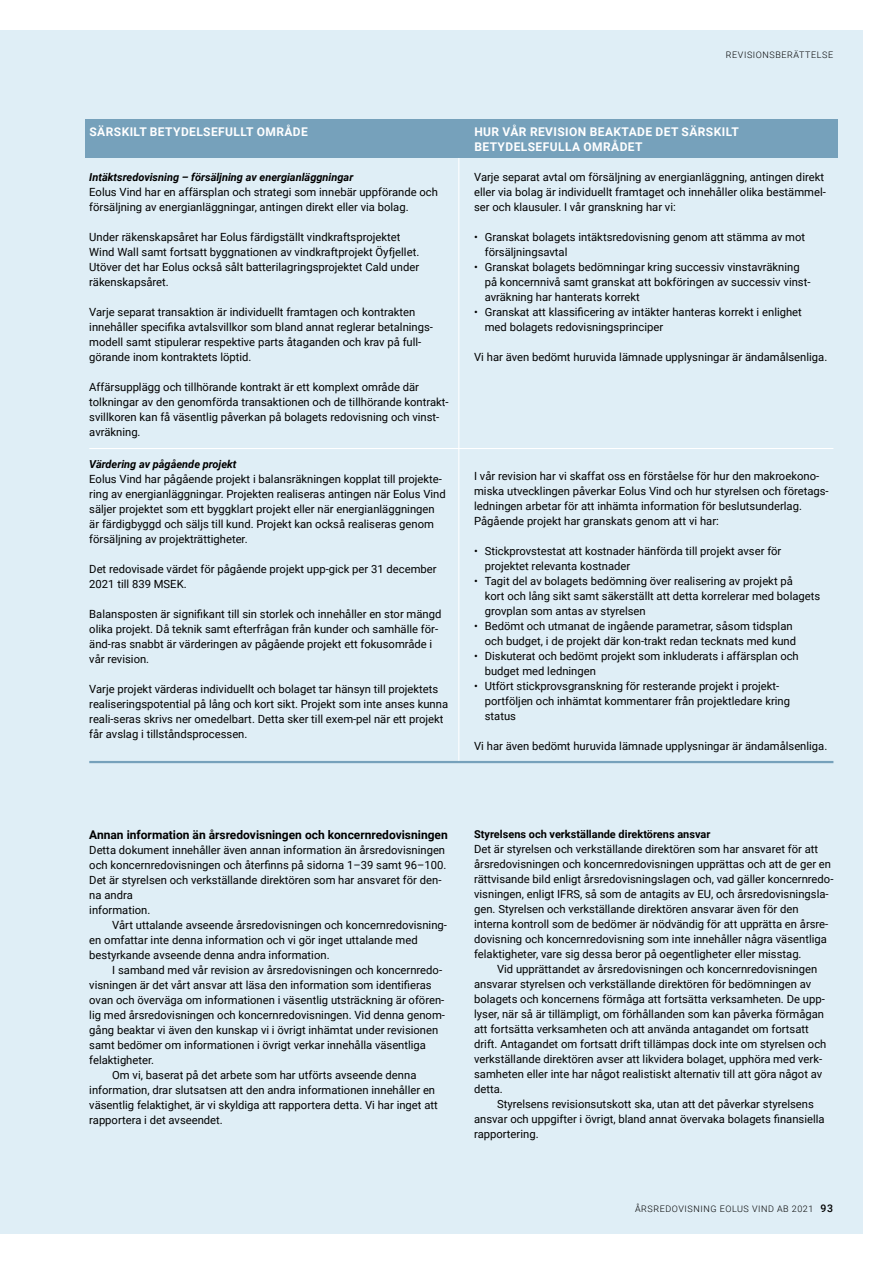
<style>
.page{position:relative;width:893px;height:1263px;background:#fff}
.page>*{position:absolute;margin:0;border:0;box-sizing:border-box;transform-origin:0 0}
.t1{font:700 12px/15px "Roboto";letter-spacing:.035em;color:#fff}
.t2{font:700 12px "Roboto";color:#000}
.t3{font:11.25px/15px "Roboto";color:#000}
.t4{font:italic 700 10.95px "Roboto";color:#000}
.t5{font:700 10.95px "Roboto";color:#000}
.t6{font:300 9px "Roboto";letter-spacing:.065em;color:#000}
.s1{font-weight:500;font-size:10.5px}
</style>
<div class="page">
<div style="left:0;top:30px;width:863px;height:1203px;background:#dfeef6"></div>
<hr style="left:89px;top:448px;width:744px;height:1px;background:#fff">
<hr style="left:458px;top:157px;width:1px;height:604px;background:#fff">
<div style="left:85px;top:119px;width:753px;height:38px;background:#76a1bb"></div>
<hr style="left:89px;top:761px;width:744px;height:2px;background:#76a1bb">
<p class="t6" style="left:726px;top:48px;width:109px">REVISIONSBERÄTTELSE</p>
<p class="t1" style="left:90px;top:123px;width:220px">SÄRSKILT BETYDELSEFULLT OMRÅDE</p>
<p class="t4" style="left:89px;top:169px;width:265px">Intäktsredovisning – försäljning av energianläggningar</p>
<p class="t3" style="left:89px;top:184px;width:350px">Eolus Vind har en affärsplan och strategi som innebär uppförande och försäljning av energianläggningar, antingen direkt eller via bolag.</p>
<p class="t3" style="left:89px;top:229px;width:331px">Under räkenskapsåret har Eolus färdigställt vindkraftsprojektet Wind Wall samt fortsatt byggnationen av vindkraftprojekt Öyfjellet.<br>Utöver det har Eolus också sålt batterilagringsprojektet Cald under räkenskapsåret.</p>
<p class="t3" style="left:89px;top:304px;width:345px">Varje separat transaktion är individuellt framtagen och kontrakten innehåller specifika avtalsvillkor som bland annat reglerar betalnings&shy;modell samt stipulerar respektive parts åtaganden och krav på full&shy;görande inom kontraktets löptid.</p>
<p class="t3" style="left:89px;top:379px;width:361px">Affärsupplägg och tillhörande kontrakt är ett komplext område där tolkningar av den genomförda transaktionen och de tillhörande kontrakt&shy;svillkoren kan få väsentlig påverkan på bolagets redovisning och vinst&shy;avräkning.</p>
<p class="t4" style="left:89px;top:456px;width:149px">Värdering av pågående projekt</p>
<p class="t3" style="left:89px;top:471px;width:358px">Eolus Vind har pågående projekt i balansräkningen kopplat till projekte&shy;ring av energianläggningar. Projekten realiseras antingen när Eolus Vind säljer projektet som ett byggklart projekt eller när energianläggningen är färdigbyggd och säljs till kund. Projekt kan också realiseras genom försäljning av projekträttigheter.</p>
<p class="t3" style="left:89px;top:561px;width:349px">Det redovisade värdet för pågående projekt upp-gick per 31 december<br>2021 till 839 MSEK.</p>
<p class="t3" style="left:89px;top:606px;width:354px">Balansposten är signifikant till sin storlek och innehåller en stor mängd olika projekt. Då teknik samt efterfrågan från kunder och samhälle för&shy;änd-ras snabbt är värderingen av pågående projekt ett fokusområde i vår revision.</p>
<p class="t3" style="left:89px;top:681px;width:360px">Varje projekt värderas individuellt och bolaget tar hänsyn till projektets realiseringspotential på lång och kort sikt. Projekt som inte anses kunna reali-seras skrivs ner omedelbart. Detta sker till exem-pel när ett projekt får avslag i tillståndsprocessen.</p>
<p class="t1" style="left:474px;top:123px;width:266px">HUR VÅR REVISION BEAKTADE DET SÄRSKILT<br>BETYDELSEFULLA OMRÅDET</p>
<p class="t3" style="left:474px;top:169px;width:353px">Varje separat avtal om försäljning av energianläggning, antingen direkt eller via bolag är individuellt framtaget och innehåller olika bestämmel&shy;ser och klausuler. I vår granskning har vi:</p>
<p class="t3" style="left:485px;top:229px;width:322px;text-indent:-11px">• Granskat bolagets intäktsredovisning genom att stämma av mot försäljningsavtal</p>
<p class="t3" style="left:485px;top:259px;width:327px;text-indent:-11px">• Granskat bolagets bedömningar kring successiv vinstavräkning på koncernnivå samt granskat att bokföringen av successiv vinst&shy;avräkning har hanterats korrekt</p>
<p class="t3" style="left:485px;top:304px;width:319px;text-indent:-11px">• Granskat att klassificering av intäkter hanteras korrekt i enlighet med bolagets redovisningsprinciper</p>
<p class="t3" style="left:474px;top:349px;width:355px">Vi har även bedömt huruvida lämnade upplysningar är ändamålsenliga.</p>
<p class="t3" style="left:474px;top:468px;width:356px">I vår revision har vi skaffat oss en förståelse för hur den makroekono&shy;miska utvecklingen påverkar Eolus Vind och hur styrelsen och företags&shy;ledningen arbetar för att inhämta information för beslutsunderlag.<br>Pågående projekt har granskats genom att vi har:</p>
<p class="t3" style="left:485px;top:543px;width:298px;text-indent:-11px">• Stickprovstestat att kostnader hänförda till projekt avser för projektet relevanta kostnader</p>
<p class="t3" style="left:485px;top:573px;width:337px;text-indent:-11px">• Tagit del av bolagets bedömning över realisering av projekt på<br>kort och lång sikt samt säkerställt att detta korrelerar med bolagets grovplan som antas av styrelsen</p>
<p class="t3" style="left:485px;top:618px;width:313px;text-indent:-11px">• Bedömt och utmanat de ingående parametrar, såsom tidsplan och budget, i de projekt där kon-trakt redan tecknats med kund</p>
<p class="t3" style="left:485px;top:648px;width:316px;text-indent:-11px">• Diskuterat och bedömt projekt som inkluderats i affärsplan och budget med ledningen</p>
<p class="t3" style="left:485px;top:678px;width:307px;text-indent:-11px">• Utfört stickprovsgranskning för resterande projekt i projekt&shy;portföljen och inhämtat kommentarer från projektledare kring status</p>
<p class="t3" style="left:474px;top:738px;width:355px">Vi har även bedömt huruvida lämnade upplysningar är ändamålsenliga.</p>
<p class="t2" style="left:89px;top:826px;width:360px">Annan information än årsredovisningen och koncernredovisningen</p>
<p class="t3" style="left:89px;top:842px;width:359px">Detta dokument innehåller även annan information än årsredovisningen och koncernredovisningen och återfinns på sidorna 1–39 samt 96–100.<br>Det är styrelsen och verkställande direktören som har ansvaret för den&shy;na andra<br>information.</p>
<p class="t3" style="left:89px;top:917px;width:359px;text-indent:23px">Vårt uttalande avseende årsredovisningen och koncernredovisning&shy;en omfattar inte denna information och vi gör inget uttalande med bestyrkande avseende denna andra information.</p>
<p class="t3" style="left:112px;top:962px;width:331px">I samband med vår revision av årsredovisningen och koncernredo-</p>
<p class="t3" style="left:89px;top:977px;width:344px">visningen är det vårt ansvar att läsa den information som identifieras</p>
<p class="t3" style="left:89px;top:992px;width:356px">ovan och överväga om informationen i väsentlig utsträckning är ofören-</p>
<p class="t3" style="left:89px;top:1007px;width:357px">lig med årsredovisningen och koncernredovisningen. Vid denna genom-</p>
<p class="t3" style="left:89px;top:1022px;width:351px">gång beaktar vi även den kunskap vi i övrigt inhämtat under revisionen</p>
<p class="t3" style="left:89px;top:1037px;width:338px">samt bedömer om informationen i övrigt verkar innehålla väsentliga</p>
<p class="t3" style="left:89px;top:1052px;width:66px">felaktigheter.</p>
<p class="t3" style="left:112px;top:1067px;width:306px">Om vi, baserat på det arbete som har utförts avseende denna</p>
<p class="t3" style="left:89px;top:1082px;width:347px">information, drar slutsatsen att den andra informationen innehåller en</p>
<p class="t3" style="left:89px;top:1097px;width:350px">väsentlig felaktighet, är vi skyldiga att rapportera detta. Vi har inget att</p>
<p class="t3" style="left:89px;top:1112px;width:135px">rapportera i det avseendet.</p>
<p class="t5" style="left:474px;top:827px;width:238px">Styrelsens och verkställande direktörens ansvar</p>
<p class="t3" style="left:474px;top:841px;width:361px">Det är styrelsen och verkställande direktören som har ansvaret för att årsredovisningen och koncernredovisningen upprättas och att de ger en rättvisande bild enligt årsredovisningslagen och, vad gäller koncernredo&shy;visningen, enligt IFRS, så som de antagits av EU, och årsredovisningsla&shy;gen. Styrelsen och verkställande direktören ansvarar även för den interna kontroll som de bedömer är nödvändig för att upprätta en årsre&shy;dovisning och koncernredovisning som inte innehåller några väsentliga felaktigheter, vare sig dessa beror på oegentligheter eller misstag.</p>
<p class="t3" style="left:474px;top:961px;width:354px;text-indent:23px">Vid upprättandet av årsredovisningen och koncernredovisningen ansvarar styrelsen och verkställande direktören för bedömningen av bolagets och koncernens förmåga att fortsätta verksamheten. De upp&shy;lyser, när så är tillämpligt, om förhållanden som kan påverka förmågan att fortsätta verksamheten och att använda antagandet om fortsatt drift. Antagandet om fortsatt drift tillämpas dock inte om styrelsen och verkställande direktören avser att likvidera bolaget, upphöra med verk&shy;samheten eller inte har något realistiskt alternativ till att göra något av detta.</p>
<p class="t3" style="left:474px;top:1096px;width:352px;text-indent:23px">Styrelsens revisionsutskott ska, utan att det påverkar styrelsens ansvar och uppgifter i övrigt, bland annat övervaka bolagets finansiella rapportering.</p>
<p class="t6" style="left:635px;top:1203px;width:200px">ÅRSREDOVISNING EOLUS VIND AB 2021 <span class="s1">93</span></p>
</div>
